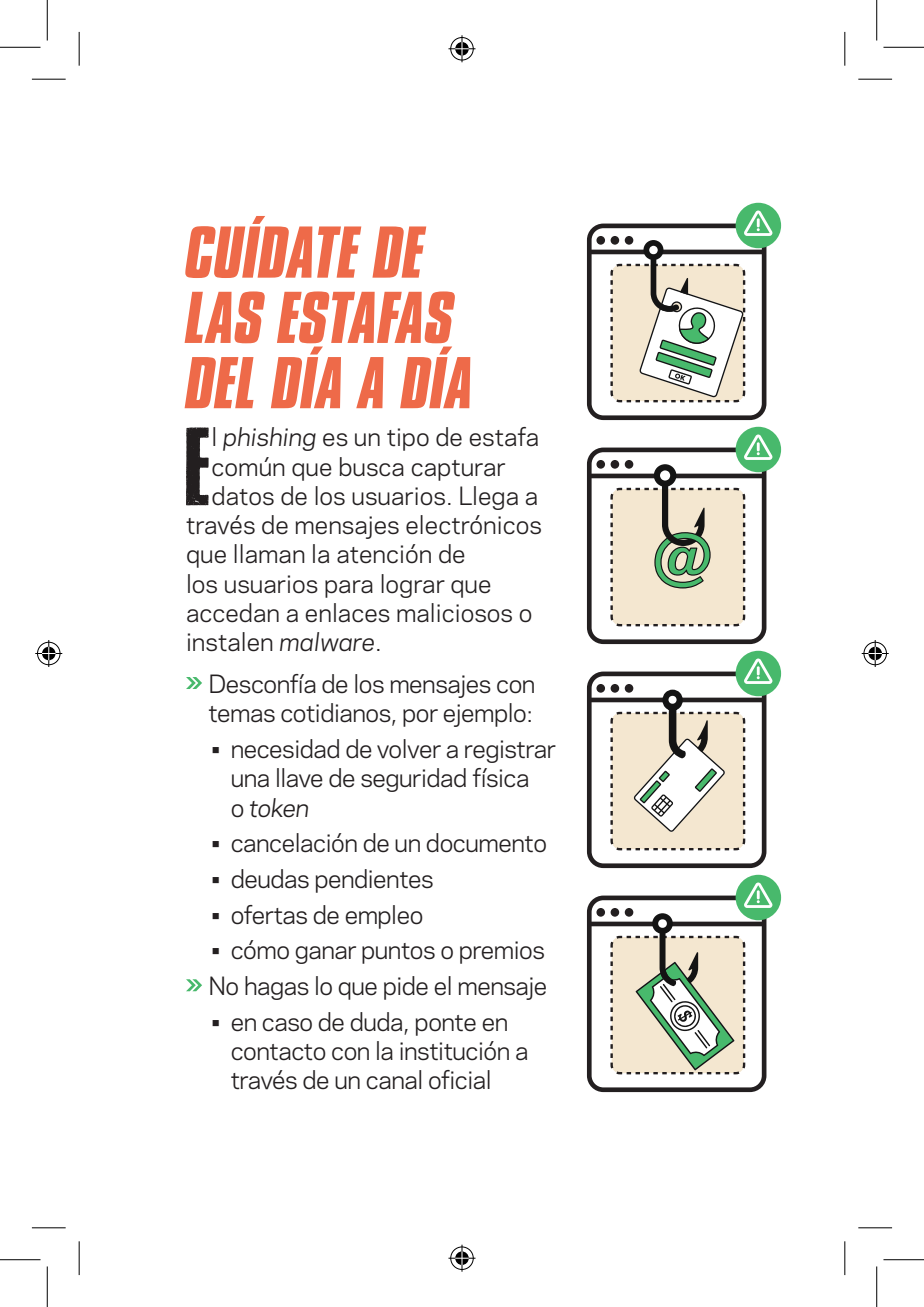
<style>
.page{position:relative;width:924px;height:1307px;background:#fff}
.page>*{position:absolute;margin:0;border:0;box-sizing:border-box;transform-origin:0 0}
.t1{font:92.92px "Cross Town";color:#231f20}
.t2{font:italic 700 63px/65.2px "Compacta BT";color:#ee6a49}
.t3{font:23.62px/29.2px "Galaxie Polaris";letter-spacing:-.02em;color:#231f20}
.t4{font:23.62px "Galaxie Polaris";color:#231f20}
.s1{font-style:italic}
</style>
<div class="page">
<svg style="left:186px;top:677px;width:16px;height:12px"></svg>
<svg style="left:186px;top:979px;width:16px;height:12px"></svg>
<div style="left:587px;top:223px;width:179px;height:197px;border:5px solid #231f20;border-radius:14px"></div>
<div style="left:588px;top:249px;width:177px;height:5px;background:#231f20"></div>
<div style="left:596px;top:236px;width:9px;height:9px;background:#231f20;border-radius:50%"></div>
<div style="left:735px;top:203px;width:46px;height:45px;background:#48b96c;border-radius:50%"></div>
<svg style="left:609px;top:210px;width:164px;height:193px"></svg>
<div style="left:587px;top:895px;width:179px;height:197px;border:5px solid #231f20;border-radius:14px"></div>
<div style="left:588px;top:921px;width:177px;height:5px;background:#231f20"></div>
<div style="left:596px;top:908px;width:9px;height:8px;background:#231f20;border-radius:50%"></div>
<div style="left:610px;top:908px;width:9px;height:8px;background:#231f20;border-radius:50%"></div>
<div style="left:625px;top:908px;width:8px;height:8px;background:#231f20;border-radius:50%"></div>
<div style="left:735px;top:874px;width:46px;height:46px;background:#48b96c;border-radius:50%"></div>
<svg style="left:744px;top:882px;width:29px;height:25px"></svg>
<svg style="left:609px;top:913px;width:137px;height:162px"></svg>
<div style="left:587px;top:671px;width:179px;height:197px;border:5px solid #231f20;border-radius:14px"></div>
<div style="left:588px;top:697px;width:177px;height:5px;background:#231f20"></div>
<div style="left:596px;top:684px;width:9px;height:8px;background:#231f20;border-radius:50%"></div>
<div style="left:735px;top:650px;width:46px;height:46px;background:#48b96c;border-radius:50%"></div>
<svg style="left:609px;top:658px;width:164px;height:193px"></svg>
<div style="left:587px;top:447px;width:179px;height:197px;border:5px solid #231f20;border-radius:14px"></div>
<div style="left:588px;top:473px;width:177px;height:5px;background:#231f20"></div>
<div style="left:596px;top:460px;width:9px;height:8px;background:#231f20;border-radius:50%"></div>
<div style="left:735px;top:427px;width:46px;height:45px;background:#48b96c;border-radius:50%"></div>
<svg style="left:609px;top:434px;width:164px;height:193px"></svg>
<hr style="left:32px;top:79px;width:34px;height:1px;background:#000">
<hr style="left:858px;top:79px;width:34px;height:1px;background:#000">
<hr style="left:32px;top:1227px;width:34px;height:1px;background:#000">
<hr style="left:858px;top:1227px;width:34px;height:1px;background:#000">
<hr style="left:79px;top:32px;width:1px;height:34px;background:#000">
<hr style="left:79px;top:1241px;width:1px;height:33px;background:#000">
<hr style="left:844px;top:32px;width:1px;height:34px;background:#000">
<hr style="left:844px;top:1241px;width:1px;height:33px;background:#000">
<hr style="left:0;top:47px;width:40px;height:1px;background:#000">
<hr style="left:883px;top:47px;width:41px;height:1px;background:#000">
<hr style="left:0;top:1259px;width:40px;height:1px;background:#000">
<hr style="left:883px;top:1259px;width:41px;height:1px;background:#000">
<hr style="left:47px;top:0;width:1px;height:41px;background:#000">
<hr style="left:47px;top:1266px;width:1px;height:40px;background:#000">
<hr style="left:876px;top:0;width:1px;height:41px;background:#000">
<hr style="left:876px;top:1266px;width:1px;height:40px;background:#000">
<svg style="left:448px;top:35px;width:27px;height:27px"></svg>
<svg style="left:448px;top:1244px;width:27px;height:27px"></svg>
<svg style="left:35px;top:640px;width:27px;height:27px"></svg>
<svg style="left:861px;top:640px;width:27px;height:27px"></svg>
<p class="t2" style="left:186px;top:221px;width:289px">CUÍDATE DE<br>LAS ESTAFAS<br>DEL DÍA A DÍA</p>
<p class="t1" style="left:186px;top:426px;width:27px">E</p>
<p class="t4" style="left:212px;top:419px;width:329px">l <span class="s1">phishing</span> es un tipo de estafa</p>
<p class="t4" style="left:212px;top:449px;width:296px">común que busca capturar</p>
<p class="t4" style="left:212px;top:478px;width:328px">datos de los usuarios. Llega a</p>
<p class="t4" style="left:186px;top:507px;width:357px">través de mensajes electrónicos</p>
<p class="t4" style="left:186px;top:536px;width:281px">que llaman la atención de</p>
<p class="t4" style="left:186px;top:566px;width:307px">los usuarios para lograr que</p>
<p class="t4" style="left:186px;top:595px;width:348px">accedan a enlaces maliciosos o</p>
<p class="t4" style="left:186px;top:624px;width:197px">instalen <span class="s1">malware</span>.</p>
<p class="t3" style="left:208px;top:668px;width:328px">Desconfía de los mensajes con temas cotidianos, por ejemplo:</p>
<p class="t3" style="left:231px;top:733px;width:327px;text-indent:-19px">• necesidad de volver a registrar una llave de seguridad física<br>o <span class="s1">token</span></p>
<p class="t3" style="left:211px;top:827px;width:337px">• cancelación de un documento</p>
<p class="t3" style="left:211px;top:862px;width:224px">• deudas pendientes</p>
<p class="t3" style="left:211px;top:898px;width:213px">• ofertas de empleo</p>
<p class="t3" style="left:211px;top:934px;width:335px">• cómo ganar puntos o premios</p>
<p class="t3" style="left:208px;top:969px;width:340px">No hagas lo que pide el mensaje</p>
<p class="t3" style="left:231px;top:1005px;width:299px;text-indent:-19px">• en caso de duda, ponte en contacto con la institución a través de un canal oficial</p>
</div>
